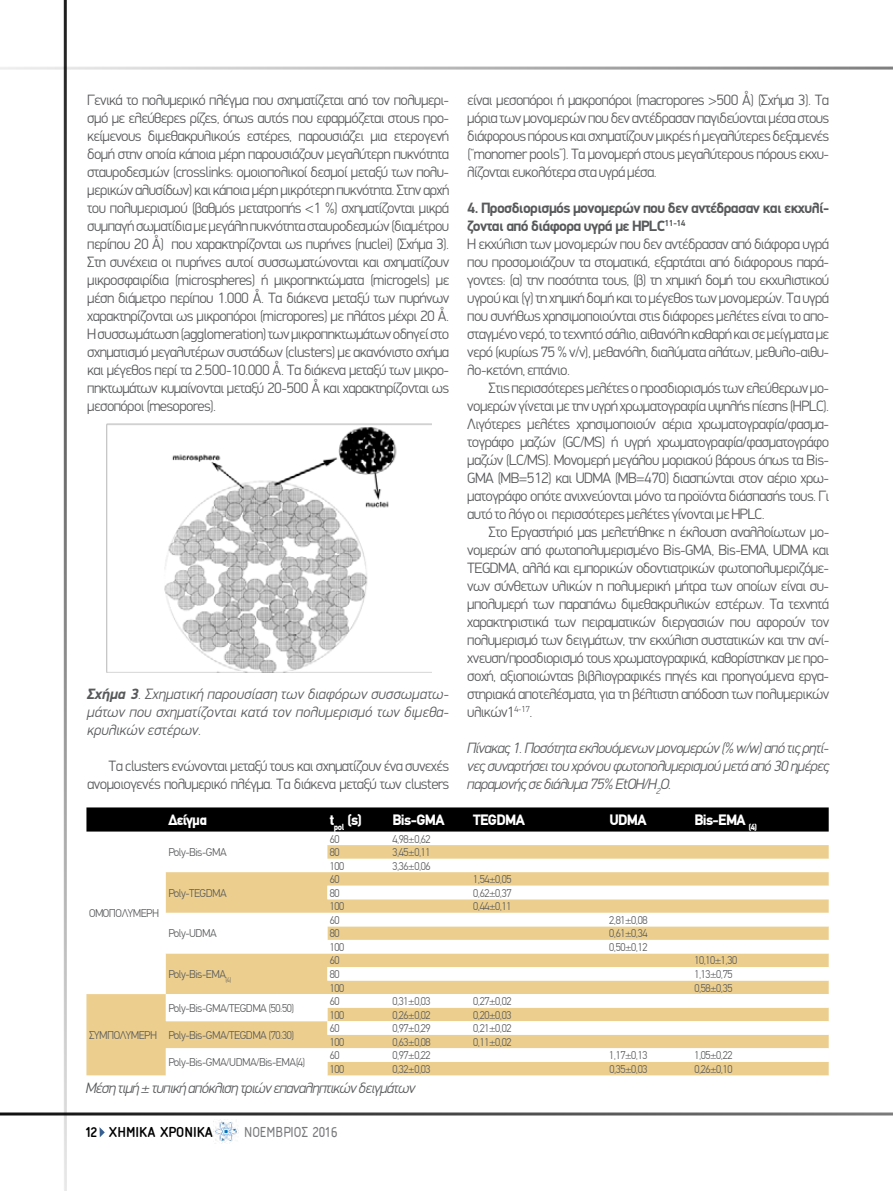
<style>
.page{position:relative;width:893px;height:1191px;background:#fff}
.page>*{position:absolute;margin:0;border:0;box-sizing:border-box;transform-origin:0 0}
.t1{font:300 15px/18px "PF Din Display";letter-spacing:-.04em;color:#58595b;text-align:justify}
.t2{font:italic 300 15px/18px "PF Din Display";letter-spacing:-.04em;color:#58595b;text-align:justify}
.t3{font:900 15px "PF Din Text";letter-spacing:-.04em;color:#fff}
.t4{font:700 15px "PF Isotext";color:#000}
.t5{font:15px "PF Isotext";color:#77787b}
.t6{font:300 11.25px "PF Din Text";letter-spacing:-.04em;color:#58595b}
.s1{font-weight:700}
</style>
<div class="page">
<svg style="left:99px;top:1127px;width:6px;height:10px"></svg>
<hr style="left:0;top:67px;width:893px;height:3px;background:#000">
<hr style="left:0;top:1112px;width:893px;height:3px;background:#000">
<hr style="left:64px;top:0;width:3px;height:1191px;background:#000">
<img style="left:213px;top:1119px;width:25px;height:24px">
<div style="left:86px;top:807px;width:743px;height:24px;background:#000"></div>
<svg style="left:86px;top:845px;width:743px;height:230px"></svg>
<svg style="left:166px;top:885px;width:663px;height:190px"></svg>
<img style="left:106px;top:423px;width:326px;height:249px">
<p class="t1" style="left:87px;top:91px;width:364px">Γενικά το πολυμερικό πλέγμα που σχηματίζεται από τον πολυμερι&shy;σμό με ελεύθερες ρίζες, όπως αυτός που εφαρμόζεται στους προ&shy;κείμενους διμεθακρυλικούς εστέρες, παρουσιάζει μια ετερογενή δομή στην οποία κάποια μέρη παρουσιάζουν μεγαλύτερη πυκνότητα σταυροδεσμών (crosslinks: ομοιοπολικοί δεσμοί μεταξύ των πολυ&shy;μερικών αλυσίδων) και κάποια μέρη μικρότερη πυκνότητα. Στην αρχή του πολυμερισμού (βαθμός μετατροπής &lt;1 %) σχηματίζονται μικρά συμπαγή σωματίδια με μεγάλη πυκνότητα σταυροδεσμών (διαμέτρου περίπου 20 Å) που χαρακτηρίζονται ως πυρήνες (nuclei) (Σχήμα 3).<br>Στη συνέχεια oι πυρήνες αυτοί συσσωματώνονται και σχηματίζουν μικροσφαιρίδια (microspheres) ή μικροπηκτώματα (microgels) με μέση διάμετρο περίπου 1.000 Å. Τα διάκενα μεταξύ των πυρήνων χαρακτηρίζονται ως μικροπόροι (micropores) με πλάτος μέχρι 20 Å.<br>H συσσωμάτωση (agglomeration) των μικροπηκτωμάτων οδηγεί στο σχηματισμό μεγαλυτέρων συστάδων (clusters) με ακανόνιστο σχήμα και μέγεθος περί τα 2.500-10.000 Å. Τα διάκενα μεταξύ των μικρο&shy;πηκτωμάτων κυμαίνονται μεταξύ 20-500 Å και χαρακτηρίζονται ως μεσοπόροι (mesopores).</p>
<p class="t2" style="left:87px;top:685px;width:363px"><span class="s1">Σχήμα 3</span>. Σχηματική παρουσίαση των διαφόρων συσσωματω&shy;μάτων που σχηματίζονται κατά τον πολυμερισμό των διμεθα&shy;κρυλικών εστέρων.</p>
<p class="t1" style="left:87px;top:757px;width:364px;text-align:right">Τα clusters ενώνονται μεταξύ τους και σχηματίζουν ένα συνεχές ανομοιογενές πολυμερικό πλέγμα. Tα διάκενα μεταξύ των clusters</p>
<p class="t1" style="left:467px;top:91px;width:364px">είναι μεσοπόροι ή μακροπόροι (macropores &gt;500 Å) (Σχήμα 3). Τα μόρια των μονομερών που δεν αντέδρασαν παγιδεύονται μέσα στους διάφορους πόρους και σχηματίζουν μικρές ή μεγαλύτερες δεξαμενές (“monomer pools”). Τα μονομερή στους μεγαλύτερους πόρους εκχυ&shy;λίζονται ευκολότερα στα υγρά μέσα.</p>
<p class="t1" style="left:467px;top:199px;width:364px;text-align:left"><span class="s1">4. Προσδιορισμός μονομερών που δεν αντέδρασαν και εκχυλί&shy;ζονται από διάφορα υγρά με HPLC</span><sup>11-14<br></sup>H εκχύλιση των μονομερών που δεν αντέδρασαν από διάφορα υγρά που προσομοιάζουν τα στοματικά, εξαρτάται από διάφορους παρά&shy;γοντες: (α) την ποσότητα τους, (β) τη χημική δομή του εκχυλιστικού υγρού και (γ) τη χημική δομή και το μέγεθος των μονομερών. Τα υγρά που συνήθως χρησιμοποιούνται στις διάφορες μελέτες είναι το απο&shy;σταγμένο νερό, το τεχνητό σάλιο, αιθανόλη καθαρή και σε μείγματα με νερό (κυρίως 75 % v/v), μεθανόλη, διαλύματα αλάτων, μεθυλο-αιθυ&shy;λο-κετόνη, επτάνιο.</p>
<p class="t1" style="left:467px;top:379px;width:364px;text-indent:21px">Στις περισσότερες μελέτες ο προσδιορισμός των ελεύθερων μο&shy;νομερών γίνεται με την υγρή χρωματογραφία υψηλής πίεσης (HPLC).<br>Λιγότερες μελέτες χρησιμοποιούν αέρια χρωματογραφία/φασμα&shy;τογράφο μαζών (GC/MS) ή υγρή χρωματογραφία/φασματογράφο μαζών (LC/MS). Μονομερή μεγάλου μοριακού βάρους όπως τα Bis-GMA (MB=512) και UDMA (MB=470) διασπώνται στον αέριο χρω&shy;ματογράφο οπότε ανιχνεύονται μόνο τα προϊόντα διάσπασής τους. Γι αυτό το λόγο οι περισσότερες μελέτες γίνονται με HPLC.</p>
<p class="t1" style="left:467px;top:523px;width:364px;text-indent:21px">Στο Εργαστήριό μας μελετήθηκε η έκλουση αναλλοίωτων μο&shy;νομερών από φωτοπολυμερισμένο Bis-GMA, Bis-EMA, UDMA και TEGDMA, αλλά και εμπορικών οδοντιατρικών φωτοπολυμεριζόμε&shy;νων σύνθετων υλικών η πολυμερική μήτρα των οποίων είναι συ&shy;μπολυμερή των παραπάνω διμεθακρυλικών εστέρων. Τα τεχνητά χαρακτηριστικά των πειραματικών διεργασιών που αφορούν τον πολυμερισμό των δειγμάτων, την εκχύλιση συστατικών και την ανί&shy;χνευση/προσδιορισμό τους χρωματογραφικά, καθορίστηκαν με προ&shy;σοχή, αξιοποιώντας βιβλιογραφικές πηγές και προηγούμενα εργα&shy;στηριακά αποτελέσματα, για τη βέλτιστη απόδοση των πολυμερικών υλικών1<sup>4-17</sup>.</p>
<p class="t2" style="left:467px;top:739px;width:363px">Πίνακας 1. Ποσότητα εκλουόμενων μονομερών (% w/w) από τις ρητί&shy;νες συναρτήσει του χρόνου φωτοπολυμερισμού μετά από 30 ημέρες παραμονής σε διάλυμα 75% EtOH/H<sub>2</sub>O.</p>
<p class="t3" style="left:168px;top:811px;width:40px">Δείγμα</p>
<p class="t3" style="left:330px;top:811px;width:33px">t<sub>pol</sub> (s)</p>
<p class="t3" style="left:392px;top:811px;width:54px">Bis-GMA</p>
<p class="t3" style="left:473px;top:811px;width:53px">TEGDMA</p>
<p class="t3" style="left:609px;top:811px;width:39px">UDMA</p>
<p class="t3" style="left:694px;top:811px;width:64px">Bis-EMA <sub>(4)</sub></p>
<p class="t6" style="left:168px;top:845px;width:60px">Poly-Bis-GMA</p>
<p class="t6" style="left:89px;top:906px;width:72px">ΟΜΟΠΟΛΥΜΕΡΗ</p>
<p class="t6" style="left:168px;top:886px;width:60px">Poly-TEGDMA</p>
<p class="t6" style="left:168px;top:927px;width:50px">Poly-UDMA</p>
<p class="t6" style="left:89px;top:1028px;width:70px">ΣΥΜΠΟΛΥΜΕΡΗ</p>
<p class="t6" style="left:168px;top:967px;width:64px">Poly-Bis-EMA<sub>(4)</sub></p>
<p class="t6" style="left:168px;top:1001px;width:127px">Poly-Bis-GMA/TEGDMA (50:50)</p>
<p class="t6" style="left:168px;top:1028px;width:127px">Poly-Bis-GMA/TEGDMA (70:30)</p>
<p class="t6" style="left:168px;top:1055px;width:138px">Poly-Bis-GMA/UDMA/Bis-EMA(4)</p>
<p class="t6" style="left:330px;top:832px;width:11px">60</p>
<p class="t6" style="left:392px;top:832px;width:40px">4,98±0,62</p>
<p class="t6" style="left:330px;top:845px;width:11px">80</p>
<p class="t6" style="left:392px;top:845px;width:40px">3,45±0,11</p>
<p class="t6" style="left:330px;top:859px;width:16px">100</p>
<p class="t6" style="left:392px;top:859px;width:40px">3,36±0,06</p>
<p class="t6" style="left:330px;top:872px;width:11px">60</p>
<p class="t6" style="left:473px;top:872px;width:40px">1,54±0,05</p>
<p class="t6" style="left:330px;top:886px;width:11px">80</p>
<p class="t6" style="left:473px;top:886px;width:40px">0,62±0,37</p>
<p class="t6" style="left:330px;top:899px;width:16px">100</p>
<p class="t6" style="left:473px;top:899px;width:40px">0,44±0,11</p>
<p class="t6" style="left:330px;top:913px;width:11px">60</p>
<p class="t6" style="left:609px;top:913px;width:40px">2,81±0,08</p>
<p class="t6" style="left:330px;top:927px;width:11px">80</p>
<p class="t6" style="left:609px;top:927px;width:40px">0,61±0,34</p>
<p class="t6" style="left:330px;top:940px;width:16px">100</p>
<p class="t6" style="left:609px;top:940px;width:40px">0,50±0,12</p>
<p class="t6" style="left:330px;top:954px;width:11px">60</p>
<p class="t6" style="left:694px;top:954px;width:44px">10,10±1,30</p>
<p class="t6" style="left:330px;top:967px;width:11px">80</p>
<p class="t6" style="left:694px;top:967px;width:40px">1,13±0,75</p>
<p class="t6" style="left:330px;top:981px;width:16px">100</p>
<p class="t6" style="left:694px;top:981px;width:40px">0,58±0,35</p>
<p class="t6" style="left:330px;top:994px;width:11px">60</p>
<p class="t6" style="left:392px;top:994px;width:40px">0,31±0,03</p>
<p class="t6" style="left:473px;top:994px;width:40px">0,27±0,02</p>
<p class="t6" style="left:330px;top:1008px;width:16px">100</p>
<p class="t6" style="left:392px;top:1008px;width:40px">0,26±0,02</p>
<p class="t6" style="left:473px;top:1008px;width:40px">0,20±0,03</p>
<p class="t6" style="left:330px;top:1021px;width:11px">60</p>
<p class="t6" style="left:392px;top:1021px;width:40px">0,97±0,29</p>
<p class="t6" style="left:473px;top:1021px;width:40px">0,21±0,02</p>
<p class="t6" style="left:330px;top:1035px;width:16px">100</p>
<p class="t6" style="left:392px;top:1035px;width:40px">0,63±0,08</p>
<p class="t6" style="left:473px;top:1035px;width:40px">0,11±0,02</p>
<p class="t6" style="left:330px;top:1048px;width:11px">60</p>
<p class="t6" style="left:392px;top:1048px;width:40px">0,97±0,22</p>
<p class="t6" style="left:609px;top:1048px;width:40px">1,17±0,13</p>
<p class="t6" style="left:694px;top:1048px;width:40px">1,05±0,22</p>
<p class="t6" style="left:330px;top:1062px;width:16px">100</p>
<p class="t6" style="left:392px;top:1062px;width:40px">0,32±0,03</p>
<p class="t6" style="left:609px;top:1062px;width:40px">0,35±0,03</p>
<p class="t6" style="left:694px;top:1062px;width:40px">0,26±0,10</p>
<p class="t2" style="left:86px;top:1079px;width:331px">Μέση τιμή ± τυπική απόκλιση τριών επαναληπτικών δειγμάτων</p>
<p class="t4" style="left:85px;top:1124px;width:129px">12 ΧΗΜΙΚΑ ΧΡΟΝΙΚΑ</p>
<p class="t5" style="left:244px;top:1124px;width:95px">ΝΟΕΜΒΡΙΟΣ 2016</p>
</div>
